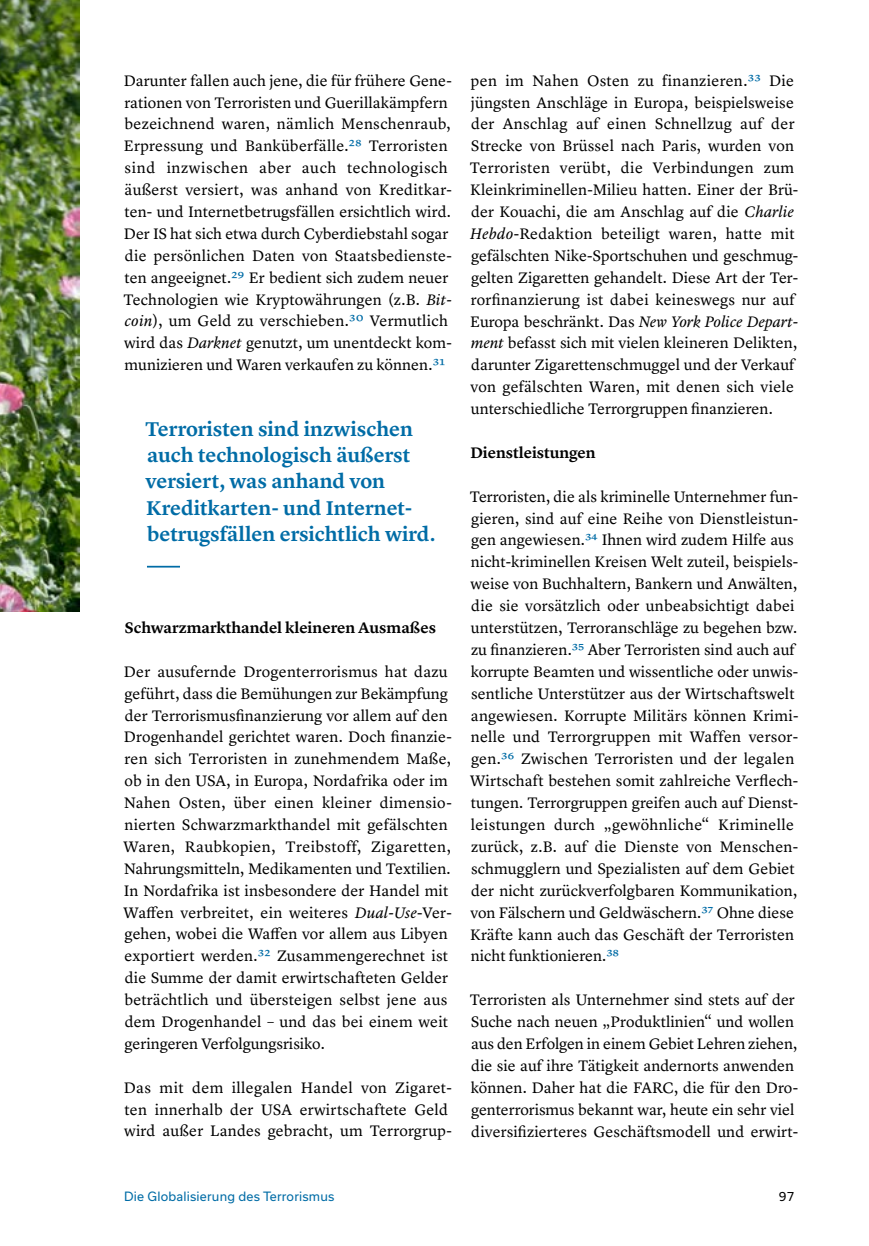
<style>
.page{position:relative;width:869px;height:1246px;background:#fff}
.page>*{position:absolute;margin:0;border:0;box-sizing:border-box;transform-origin:0 0}
.t1{font:600 20.65px/26.2px "Lyon Text";color:#006ca6}
.t2{font:15.75px/21.9px "Lyon Text";letter-spacing:.005em;color:#000}
.t3{font:600 15.75px "Lyon Text";color:#000}
.t4{font:12.25px "Usual";letter-spacing:.015em;color:#006ca6}
.t5{font:12.25px "Usual";color:#000}
.s1{color:#006ca6}
.s2{font-style:italic}
</style>
<div class="page">
<hr style="left:147px;top:565px;width:33px;height:2px;background:#006ca6">
<img style="left:0;top:0;width:79px;height:611px">
<p class="t2" style="left:123px;top:68px;width:330px">Darunter fallen auch jene, die für frühere Gene&shy;rationen von Terroristen und Guerillakämpfern bezeichnend waren, nämlich Menschenraub, Erpressung und Banküberfälle.<span class="s1">28</span> Terroristen sind inzwischen aber auch technologisch äußerst versiert, was anhand von Kreditkar&shy;ten- und Internetbetrugsfällen ersichtlich wird.<br>Der IS hat sich etwa durch Cyberdiebstahl sogar die persönlichen Daten von Staatsbedienste&shy;ten angeeignet.<span class="s1">29</span> Er bedient sich zudem neuer Technologien wie Kryptowährungen (z.B. <span class="s2">Bit&shy;coin</span>), um Geld zu verschieben.<span class="s1">30</span> Vermutlich wird das <span class="s2">Darknet</span> genutzt, um unentdeckt kom&shy;munizieren und Waren verkaufen zu können.<span class="s1">31</span></p>
<h1 class="t1" style="left:145px;top:414px;width:292px">Terroristen sind inzwischen auch technologisch äußerst versiert, was anhand von<br>Kreditkarten- und Internet&shy;betrugsfällen ersichtlich wird.</h1>
<p class="t3" style="left:125px;top:615px;width:312px">Schwarzmarkthandel kleineren Ausmaßes</p>
<p class="t2" style="left:124px;top:659px;width:329px">Der ausufernde Drogenterrorismus hat dazu geführt, dass die Bemühungen zur Bekämpfung der Terrorismusfinanzierung vor allem auf den Drogenhandel gerichtet waren. Doch finanzie&shy;ren sich Terroristen in zunehmendem Maße, ob in den USA, in Europa, Nordafrika oder im Nahen Osten, über einen kleiner dimensio&shy;nierten Schwarzmarkthandel mit gefälschten Waren, Raubkopien, Treibstoff, Zigaretten, Nahrungsmitteln, Medikamenten und Textilien.<br>In Nordafrika ist insbesondere der Handel mit Waffen verbreitet, ein weiteres <span class="s2">Dual-Use</span>-Ver&shy;gehen, wobei die Waffen vor allem aus Libyen exportiert werden.<span class="s1">32</span> Zusammengerechnet ist die Summe der damit erwirtschafteten Gelder beträchtlich und übersteigen selbst jene aus dem Drogenhandel – und das bei einem weit geringeren Verfolgungsrisiko.</p>
<p class="t2" style="left:124px;top:1074px;width:329px">Das mit dem illegalen Handel von Zigaret&shy;ten innerhalb der USA erwirtschaftete Geld wird außer Landes gebracht, um Terrorgrup-</p>
<p class="t2" style="left:469px;top:68px;width:330px">pen im Nahen Osten zu finanzieren.<span class="s1">33</span> Die jüngsten Anschläge in Europa, beispielsweise der Anschlag auf einen Schnellzug auf der Strecke von Brüssel nach Paris, wurden von Terroristen verübt, die Verbindungen zum Kleinkriminellen-Milieu hatten. Einer der Brü&shy;der Kouachi, die am Anschlag auf die <span class="s2">Charlie Hebdo</span>-Redaktion beteiligt waren, hatte mit gefälschten Nike-Sportschuhen und geschmug&shy;gelten Zigaretten gehandelt. Diese Art der Ter&shy;rorfinanzierung ist dabei keineswegs nur auf Europa beschränkt. Das <span class="s2">New York Police Depart&shy;ment</span> befasst sich mit vielen kleineren Delikten, darunter Zigarettenschmuggel und der Verkauf von gefälschten Waren, mit denen sich viele unterschiedliche Terrorgruppen finanzieren.</p>
<p class="t3" style="left:470px;top:440px;width:127px">Dienstleistungen</p>
<p class="t2" style="left:469px;top:484px;width:330px">Terroristen, die als kriminelle Unternehmer fun&shy;gieren, sind auf eine Reihe von Dienstleistun&shy;gen angewiesen.<span class="s1">34</span> Ihnen wird zudem Hilfe aus nicht-kriminellen Kreisen Welt zuteil, beispiels&shy;weise von Buchhaltern, Bankern und Anwälten, die sie vorsätzlich oder unbeabsichtigt dabei unterstützen, Terroranschläge zu begehen bzw. zu finanzieren.<span class="s1">35</span> Aber Terroristen sind auch auf korrupte Beamten und wissentliche oder unwis&shy;sentliche Unterstützer aus der Wirtschaftswelt angewiesen. Korrupte Militärs können Krimi&shy;nelle und Terrorgruppen mit Waffen versor&shy;gen.<span class="s1">36</span> Zwischen Terroristen und der legalen Wirtschaft bestehen somit zahlreiche Verflech&shy;tungen. Terrorgruppen greifen auch auf Dienst&shy;leistungen durch „gewöhnliche“ Kriminelle zurück, z.B. auf die Dienste von Menschen&shy;schmugglern und Spezialisten auf dem Gebiet der nicht zurückverfolgbaren Kommunikation, von Fälschern und Geldwäschern.<span class="s1">37</span> Ohne diese Kräfte kann auch das Geschäft der Terroristen nicht funktionieren.<span class="s1">38</span></p>
<p class="t2" style="left:469px;top:987px;width:330px">Terroristen als Unternehmer sind stets auf der Suche nach neuen „Produktlinien“ und wollen aus den Erfolgen in einem Gebiet Lehren ziehen, die sie auf ihre Tätigkeit andernorts anwenden können. Daher hat die FARC, die für den Dro&shy;genterrorismus bekannt war, heute ein sehr viel diversifizierteres Geschäftsmodell und erwirt-</p>
<p class="t4" style="left:124px;top:1188px;width:212px">Die Globalisierung des Terrorismus</p>
<p class="t5" style="left:778px;top:1188px;width:17px">97</p>
</div>
